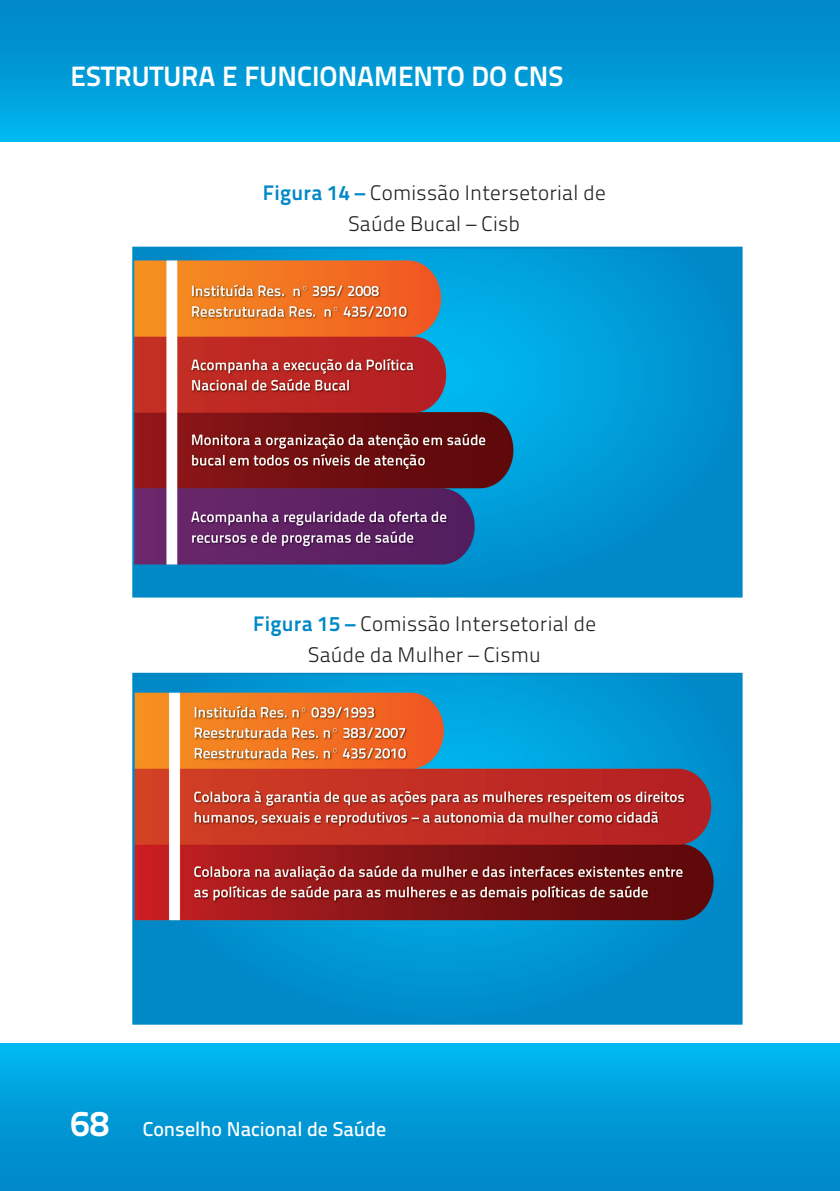
<style>
.page{position:relative;width:840px;height:1191px;background:#fff}
.page>*{position:absolute;margin:0;border:0;box-sizing:border-box;transform-origin:0 0}
.t1{font:700 28px "Titillium Text 22 L";color:#fff}
.texto_corrido{font:300 21px "Titillium Text 22 L";letter-spacing:.01em;color:#231f20}
.t2{font:500 20px "Titillium Text 22 L";color:#fff}
.s1{font-weight:700;color:#0088c7}
.s2{font-weight:700;font-size:36px}
</style>
<div class="page">
<div style="left:0;top:0;width:839px;height:142px;background:linear-gradient(to bottom,#0083c3,#00b5ed)"></div>
<div style="left:0;top:1043px;width:839px;height:148px;background:linear-gradient(to bottom,#00b6ee,#0084c4)"></div>
<img style="left:135px;top:250px;width:604px;height:344px">
<div style="left:132px;top:247px;width:610px;height:350px;border:2px solid #0088c7"></div>
<img style="left:135px;top:676px;width:604px;height:345px">
<div style="left:132px;top:673px;width:610px;height:351px;border:2px solid #0088c7"></div>
<h1 class="t1" style="left:70px;top:54px;width:494px">ESTRUTURA E FUNCIONAMENTO DO CNS</h1>
<p class="texto_corrido" style="left:262px;top:177px;width:344px"><span class="s1">Figura 14 –</span> Comissão Intersetorial de</p>
<p class="texto_corrido" style="left:348px;top:208px;width:173px">Saúde Bucal – Cisb</p>
<p class="texto_corrido" style="left:253px;top:608px;width:344px"><span class="s1">Figura 15 –</span> Comissão Intersetorial de</p>
<p class="texto_corrido" style="left:308px;top:639px;width:234px">Saúde da Mulher – Cismu</p>
<p class="t2" style="left:70px;top:1114px;width:317px"><span class="s2">68</span> Conselho Nacional de Saúde</p>
</div>
